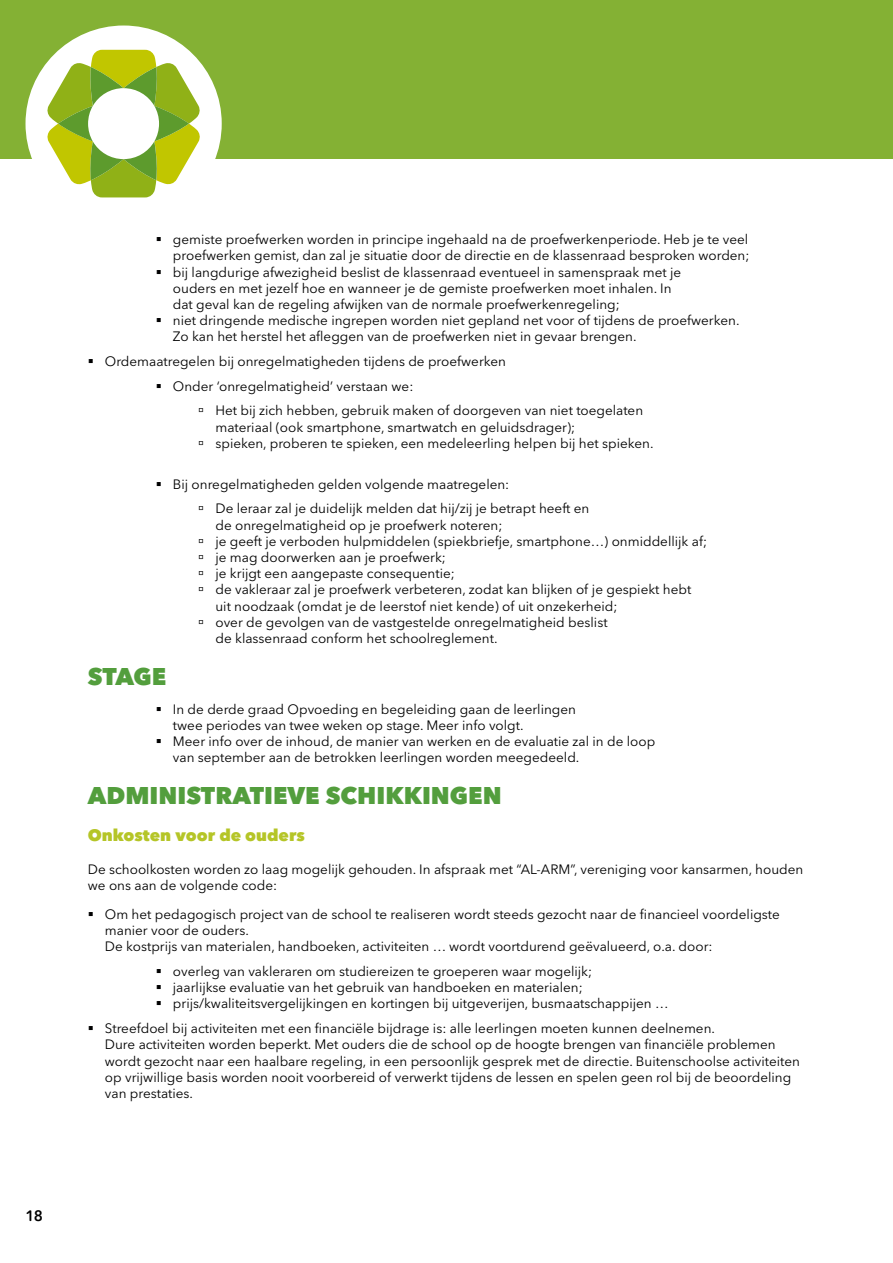
<style>
.page{position:relative;width:893px;height:1263px;background:#fff}
.page>*{position:absolute;margin:0;border:0;box-sizing:border-box;transform-origin:0 0}
.t1{font:800 24px "Avenir Next LT Pro";color:#539e3d}
.t2{font:800 16.5px "Avenir Next LT Pro";color:#b5c527}
.t3{font:600 15px "Avenir Next Rounded Std";color:#000001}
.t4{font:13.5px/16.2px "Avenir Next LT Pro";color:#000001}
</style>
<div class="page">
<div style="left:0;top:0;width:892px;height:159px;background:#84b134"></div>
<div style="left:26px;top:26px;width:196px;height:196px;background:#fff;border-radius:50%"></div>
<svg style="left:46px;top:50px;width:155px;height:147px"></svg>
<p class="t3" style="left:26px;top:1207px;width:19px">18</p>
<p class="t4" style="left:173px;top:231px;width:578px">gemiste proefwerken worden in principe ingehaald na de proefwerkenperiode. Heb je te veel proefwerken gemist, dan zal je situatie door de directie en de klassenraad besproken worden;</p>
<p class="t4" style="left:173px;top:264px;width:510px">bij langdurige afwezigheid beslist de klassenraad eventueel in samenspraak met je ouders en met jezelf hoe en wanneer je de gemiste proefwerken moet inhalen. In dat geval kan de regeling afwijken van de normale proefwerkenregeling;</p>
<p class="t4" style="left:173px;top:312px;width:568px">niet dringende medische ingrepen worden niet gepland net voor of tijdens de proefwerken.<br>Zo kan het herstel het afleggen van de proefwerken niet in gevaar brengen.</p>
<p class="t4" style="left:105px;top:353px;width:403px">Ordemaatregelen bij onregelmatigheden tijdens de proefwerken</p>
<p class="t4" style="left:173px;top:378px;width:242px">Onder ‘onregelmatigheid’ verstaan we:</p>
<p class="t4" style="left:215px;top:403px;width:429px;text-indent:-17px">→ Het bij zich hebben, gebruik maken of doorgeven van niet toegelaten materiaal (ook smartphone, smartwatch en geluidsdrager);</p>
<p class="t4" style="left:198px;top:435px;width:457px">→ spieken, proberen te spieken, een medeleerling helpen bij het spieken.</p>
<p class="t4" style="left:173px;top:476px;width:338px">Bij onregelmatigheden gelden volgende maatregelen:</p>
<p class="t4" style="left:215px;top:501px;width:375px;text-indent:-17px">→ De leraar zal je duidelijk melden dat hij/zij je betrapt heeft en de onregelmatigheid op je proefwerk noteren;</p>
<p class="t4" style="left:198px;top:533px;width:510px">→ je geeft je verboden hulpmiddelen (spiekbriefje, smartphone…) onmiddellijk af;</p>
<p class="t4" style="left:198px;top:549px;width:249px">→ je mag doorwerken aan je proefwerk;</p>
<p class="t4" style="left:198px;top:565px;width:258px">→ je krijgt een aangepaste consequentie;</p>
<p class="t4" style="left:215px;top:582px;width:477px;text-indent:-17px">→ de vakleraar zal je proefwerk verbeteren, zodat kan blijken of je gespiekt hebt uit noodzaak (omdat je de leerstof niet kende) of uit onzekerheid;</p>
<p class="t4" style="left:215px;top:614px;width:394px;text-indent:-17px">→ over de gevolgen van de vastgestelde onregelmatigheid beslist de klassenraad conform het schoolreglement.</p>
<p class="t1" style="left:88px;top:661px;width:80px">STAGE</p>
<p class="t4" style="left:173px;top:701px;width:405px">In de derde graad Opvoeding en begeleiding gaan de leerlingen twee periodes van twee weken op stage. Meer info volgt.</p>
<p class="t4" style="left:173px;top:733px;width:484px">Meer info over de inhoud, de manier van werken en de evaluatie zal in de loop van september aan de betrokken leerlingen worden meegedeeld.</p>
<p class="t1" style="left:88px;top:780px;width:415px">ADMINISTRATIEVE SCHIKKINGEN</p>
<p class="t2" style="left:88px;top:824px;width:218px">Onkosten voor de ouders</p>
<p class="t4" style="left:88px;top:861px;width:717px">De schoolkosten worden zo laag mogelijk gehouden. In afspraak met “AL-ARM”, vereniging voor kansarmen, houden we ons aan de volgende code:</p>
<p class="t4" style="left:105px;top:906px;width:676px">Om het pedagogisch project van de school te realiseren wordt steeds gezocht naar de financieel voordeligste manier voor de ouders.<br>De kostprijs van materialen, handboeken, activiteiten … wordt voortdurend geëvalueerd, o.a. door:</p>
<p class="t4" style="left:173px;top:963px;width:421px">overleg van vakleraren om studiereizen te groeperen waar mogelijk;</p>
<p class="t4" style="left:173px;top:979px;width:411px">jaarlijkse evaluatie van het gebruik van handboeken en materialen;</p>
<p class="t4" style="left:173px;top:996px;width:497px">prijs/kwaliteitsvergelijkingen en kortingen bij uitgeverijen, busmaatschappijen …</p>
<p class="t4" style="left:105px;top:1020px;width:697px">Streefdoel bij activiteiten met een financiële bijdrage is: alle leerlingen moeten kunnen deelnemen.<br>Dure activiteiten worden beperkt. Met ouders die de school op de hoogte brengen van financiële problemen wordt gezocht naar een haalbare regeling, in een persoonlijk gesprek met de directie. Buitenschoolse activiteiten op vrijwillige basis worden nooit voorbereid of verwerkt tijdens de lessen en spelen geen rol bij de beoordeling van prestaties.</p>
</div>
